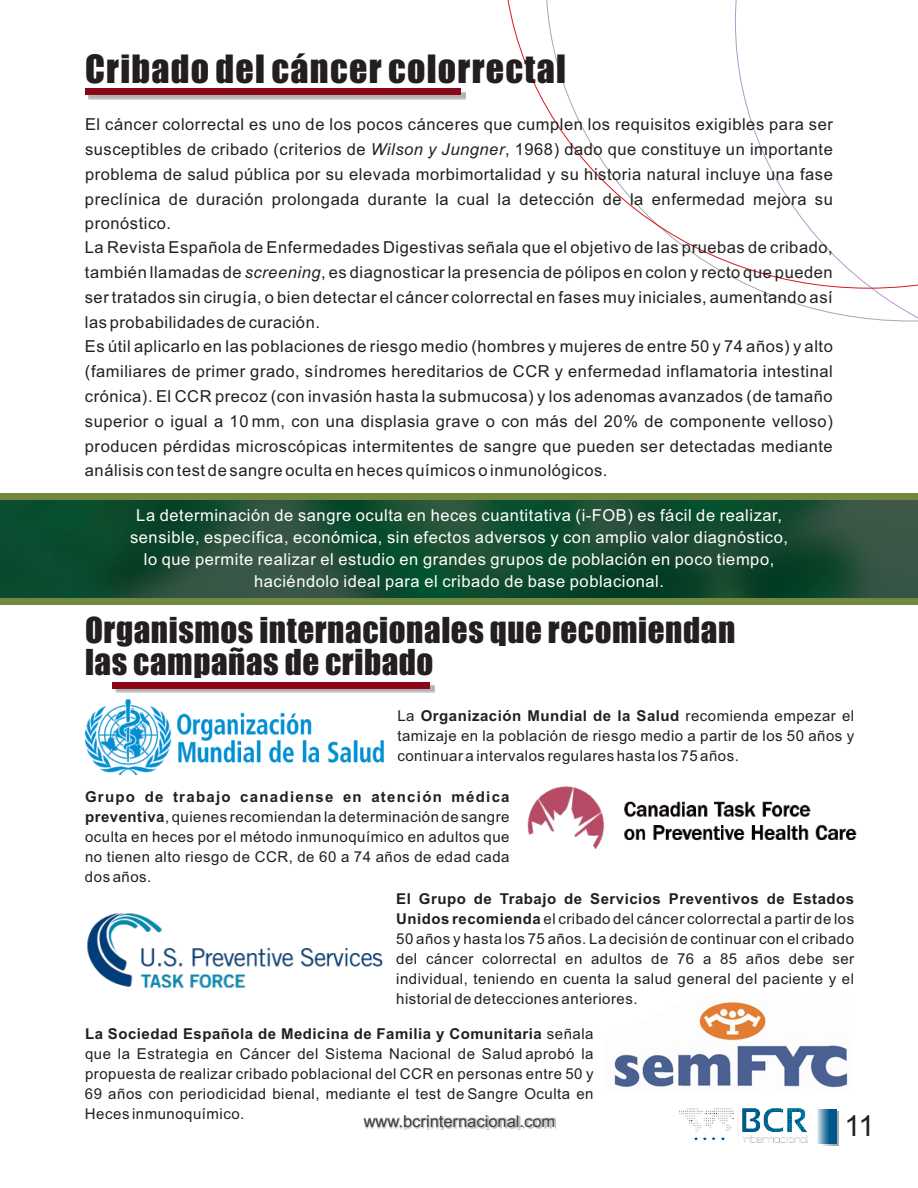
<style>
.page{position:relative;width:918px;height:1188px;background:#fff}
.page>*{position:absolute;margin:0;border:0;box-sizing:border-box;transform-origin:0 0}
.t1{font:36px "Impact";letter-spacing:.035em;color:#231f20}
.t2{font:33px/32.2px "Impact";letter-spacing:.02em;color:#231f20}
.t3{font:28.95px "Arial";color:#231f20}
.t4{font:16.5px/24.9px "Arial";letter-spacing:.035em;color:#231f20;text-align:justify}
.t5{font:16.5px/22px "Arial";letter-spacing:.035em;color:#fff;text-align:center}
.t6{font:16.5px "Arial";color:#404041}
.t7{font:15px/20.1px "Arial";letter-spacing:.035em;color:#231f20;text-align:justify}
.s1{font-style:italic}
.s2{font-weight:700}
</style>
<div class="page">
<svg style="left:756px;top:289px;width:162px;height:33px"></svg>
<svg style="left:507px;top:0;width:411px;height:289px"></svg>
<img style="left:680px;top:1108px;width:127px;height:35px">
<svg style="left:817px;top:1111px;width:22px;height:34px"></svg>
<svg style="left:817px;top:1109px;width:19px;height:34px"></svg>
<img style="left:0;top:500px;width:918px;height:98px">
<div style="left:0;top:493px;width:918px;height:7px;background:#728840"></div>
<div style="left:0;top:598px;width:918px;height:7px;background:#728840"></div>
<div style="left:89px;top:92px;width:377px;height:8px;background:#231f20;opacity:.35"></div>
<div style="left:85px;top:89px;width:376px;height:6px;background:#8a0616"></div>
<div style="left:115px;top:685px;width:320px;height:8px;background:#231f20;opacity:.35"></div>
<div style="left:113px;top:682px;width:317px;height:6px;background:#8a0616"></div>
<img style="left:85px;top:699px;width:298px;height:76px">
<img style="left:614px;top:1001px;width:234px;height:87px">
<img style="left:87px;top:913px;width:296px;height:76px">
<img style="left:527px;top:787px;width:330px;height:61px">
<div style="left:364px;top:1116px;width:192px;height:13px;background:#231f20;opacity:.29"></div>
<h1 class="t1" style="left:85px;top:54px;width:483px">Cribado del cáncer colorrectal</h1>
<p class="t4" style="left:85px;top:113px;width:749px">El cáncer colorrectal es uno de los pocos cánceres que cumplen los requisitos exigibles para ser susceptibles de cribado (criterios de <span class="s1">Wilson y Jungner</span>, 1968) dado que constituye un importante problema de salud pública por su elevada morbimortalidad y su historia natural incluye una fase preclínica de duración prolongada durante la cual la detección de la enfermedad mejora su pronóstico.</p>
<p class="t4" style="left:85px;top:237px;width:749px">La Revista Española de Enfermedades Digestivas señala que el objetivo de las pruebas de cribado, también llamadas de <span class="s1">screening</span>, es diagnosticar la presencia de pólipos en colon y recto que pueden ser tratados sin cirugía, o bien detectar el cáncer colorrectal en fases muy iniciales, aumentando así las probabilidades de curación.</p>
<p class="t4" style="left:85px;top:335px;width:749px">Es útil aplicarlo en las poblaciones de riesgo medio (hombres y mujeres de entre 50 y 74 años) y alto (familiares de primer grado, síndromes hereditarios de CCR y enfermedad inflamatoria intestinal crónica). El CCR precoz (con invasión hasta la submucosa) y los adenomas avanzados (de tamaño superior o igual a 10 mm, con una displasia grave o con más del 20% de componente velloso) producen pérdidas microscópicas intermitentes de sangre que pueden ser detectadas mediante análisis con test de sangre oculta en heces químicos o inmunológicos.</p>
<p class="t5" style="left:130px;top:506px;width:659px">La determinación de sangre oculta en heces cuantitativa (i-FOB) es fácil de realizar, sensible, específica, económica, sin efectos adversos y con amplio valor diagnóstico, lo que permite realizar el estudio en grandes grupos de población en poco tiempo, haciéndolo ideal para el cribado de base poblacional.</p>
<h2 class="t2" style="left:85px;top:616px;width:652px">Organismos internacionales que recomiendan las campañas de cribado</h2>
<p class="t7" style="left:397px;top:707px;width:458px">La <span class="s2">Organización Mundial de la Salud</span> recomienda empezar el tamizaje en la población de riesgo medio a partir de los 50 años y continuar a intervalos regulares hasta los 75 años.</p>
<p class="t7" style="left:85px;top:788px;width:426px"><span class="s2">Grupo de trabajo canadiense en atención médica preventiva</span>, quienes recomiendan la determinación de sangre oculta en heces por el método inmunoquímico en adultos que no tienen alto riesgo de CCR, de 60 a 74 años de edad cada dos años.</p>
<p class="t7" style="left:396px;top:890px;width:459px"><span class="s2">El Grupo de Trabajo de Servicios Preventivos de Estados Unidos recomienda</span>el cribado del cáncer colorrectal a partir de los 50 años y hasta los 75 años. La decisión de continuar con el cribado del cáncer colorrectal en adultos de 76 a 85 años debe ser individual, teniendo en cuenta la salud general del paciente y el historial de detecciones anteriores.</p>
<p class="t7" style="left:85px;top:1025px;width:510px"><span class="s2">La Sociedad Española de Medicina de Familia y Comunitaria</span> señala que la Estrategia en Cáncer del Sistema Nacional de Salud aprobó la propuesta de realizar cribado poblacional del CCR en personas entre 50 y 69 años con periodicidad bienal, mediante el test de Sangre Oculta en Heces inmunoquímico.</p>
<h3 class="t3" style="left:844px;top:1115px;width:32px">11</h3>
<p class="t6" style="left:364px;top:1115px;width:193px">www.bcrinternacional.com</p>
</div>
